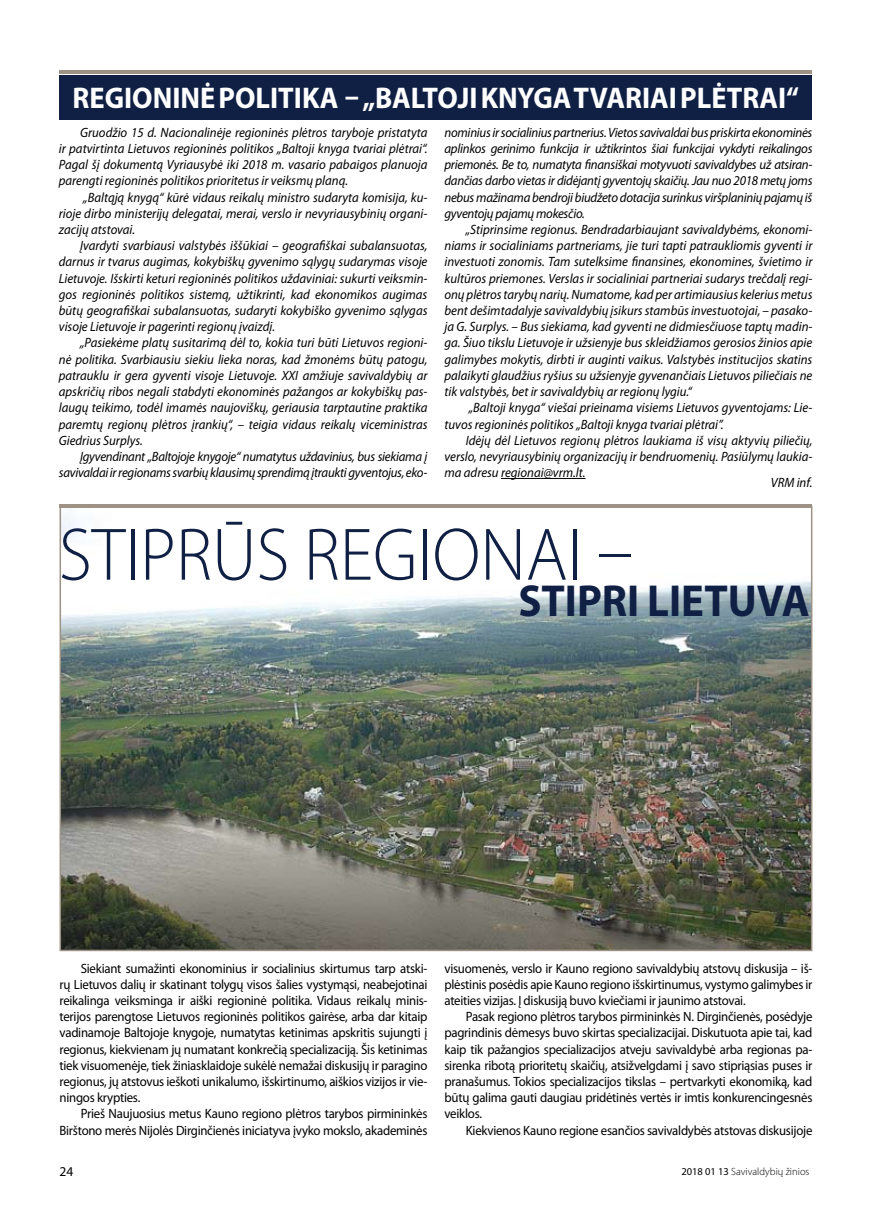
<style>
.page{position:relative;width:872px;height:1212px;background:#fff}
.page>*{position:absolute;margin:0;border:0;box-sizing:border-box;transform-origin:0 0}
.t1{font:300 75px "Myriad Pro";color:#102045;scale:.95 1}
.t2{font:700 45px "Myriad Pro";color:#102045;scale:.95 1}
.t3{font:700 30px "Myriad Pro";color:#fff;scale:.95 1}
.t4{font:italic 13.5px/16.2px "Myriad Pro";color:#000;text-align:justify;scale:.95 1}
.t5{font:13.5px/16.2px "Myriad Pro";letter-spacing:-.02em;color:#000;text-align:justify;scale:.95 1}
.t6{font:italic 13.5px/16.2px "Myriad Pro";letter-spacing:-.02em;color:#000;text-align:right;scale:.95 1}
.t7{font:13.5px "Myriad Pro";letter-spacing:-.02em;color:#000}
.t8{font:300 10.5px "Myriad Pro";color:#000}
.s1{font-weight:400}
</style>
<div class="page">
<img style="left:63px;top:515px;width:746px;height:433px">
<div style="left:60px;top:76px;width:752px;height:44px;background:#102045"></div>
<hr style="left:60px;top:504px;width:752px;height:3px;background:#9d9283">
<hr style="left:501px;top:478px;width:84px;height:1px;background:#000">
<hr style="left:60px;top:70px;width:752px;height:3px;background:#9d9283">
<h3 class="t3" style="left:73px;top:78px;width:766px">REGIONINĖ POLITIKA – „BALTOJI KNYGA TVARIAI PLĖTRAI“</h3>
<p class="t4" style="left:59px;top:124px;width:389px;text-indent:21px">Gruodžio 15 d. Nacionalinėje regioninės plėtros taryboje pristatyta ir patvirtinta Lietuvos regioninės politikos „Baltoji knyga tvariai plėtrai“.<br>Pagal šį dokumentą Vyriausybė iki 2018 m. vasario pabaigos planuoja parengti regioninės politikos prioritetus ir veiksmų planą.</p>
<p class="t4" style="left:59px;top:189px;width:389px;text-indent:24px">„Baltąją knygą“ kūrė vidaus reikalų ministro sudaryta komisija, ku&shy;rioje dirbo ministerijų delegatai, merai, verslo ir nevyriausybinių organi&shy;zacijų atstovai.</p>
<p class="t4" style="left:59px;top:237px;width:389px;text-indent:21px">Įvardyti svarbiausi valstybės iššūkiai – geografiškai subalansuotas, darnus ir tvarus augimas, kokybiškų gyvenimo sąlygų sudarymas visoje Lietuvoje. Išskirti keturi regioninės politikos uždaviniai: sukurti veiksmin&shy;gos regioninės politikos sistemą, užtikrinti, kad ekonomikos augimas būtų geografiškai subalansuotas, sudaryti kokybiško gyvenimo sąlygas visoje Lietuvoje ir pagerinti regionų įvaizdį.</p>
<p class="t4" style="left:59px;top:335px;width:389px;text-indent:21px">„Pasiekėme platų susitarimą dėl to, kokia turi būti Lietuvos regioni&shy;nė politika. Svarbiausiu siekiu lieka noras, kad žmonėms būtų patogu, patrauklu ir gera gyventi visoje Lietuvoje. XXI amžiuje savivaldybių ar apskričių ribos negali stabdyti ekonominės pažangos ar kokybiškų pas&shy;laugų teikimo, todėl imamės naujoviškų, geriausia tarptautine praktika paremtų regionų plėtros įrankių“, – teigia vidaus reikalų viceministras Giedrius Surplys.</p>
<p class="t6" style="left:59px;top:448px;width:389px">Įgyvendinant „Baltojoje knygoje“ numatytus uždavinius, bus siekiama į savivaldai ir regionams svarbių klausimų sprendimą įtraukti gyventojus, eko-</p>
<p class="t4" style="left:444px;top:124px;width:389px">nominius ir socialinius partnerius. Vietos savivaldai bus priskirta ekonominės aplinkos gerinimo funkcija ir užtikrintos šiai funkcijai vykdyti reikalingos priemonės. Be to, numatyta finansiškai motyvuoti savivaldybes už atsiran&shy;dančias darbo vietas ir didėjantį gyventojų skaičių. Jau nuo 2018 metų joms nebus mažinama bendroji biudžeto dotacija surinkus viršplaninių pajamų iš gyventojų pajamų mokesčio.</p>
<p class="t4" style="left:444px;top:221px;width:389px;text-indent:21px">„Stiprinsime regionus. Bendradarbiaujant savivaldybėms, ekonomi&shy;niams ir socialiniams partneriams, jie turi tapti patraukliomis gyventi ir investuoti zonomis. Tam sutelksime finansines, ekonomines, švietimo ir kultūros priemones. Verslas ir socialiniai partneriai sudarys trečdalį regi&shy;onų plėtros tarybų narių. Numatome, kad per artimiausius kelerius metus bent dešimtadalyje savivaldybių įsikurs stambūs investuotojai, – pasako&shy;ja G. Surplys. – Bus siekiama, kad gyventi ne didmiesčiuose taptų madin&shy;ga. Šiuo tikslu Lietuvoje ir užsienyje bus skleidžiamos gerosios žinios apie galimybes mokytis, dirbti ir auginti vaikus. Valstybės institucijos skatins palaikyti glaudžius ryšius su užsienyje gyvenančiais Lietuvos piliečiais ne tik valstybės, bet ir savivaldybių ar regionų lygiu.“</p>
<p class="t4" style="left:444px;top:399px;width:389px;text-indent:24px">„Baltoji knyga“ viešai prieinama visiems Lietuvos gyventojams: Lie&shy;tuvos regioninės politikos „Baltoji knyga tvariai plėtrai”.</p>
<p class="t4" style="left:444px;top:432px;width:389px;text-indent:21px">Idėjų dėl Lietuvos regionų plėtros laukiama iš visų aktyvių piliečių, verslo, nevyriausybinių organizacijų ir bendruomenių. Pasiūlymų laukia&shy;ma adresu regionai@vrm.lt.</p>
<p class="t4" style="left:770px;top:474px;width:45px">VRM inf.</p>
<h1 class="t1" style="left:59px;top:509px;width:605px">Stiprūs regionai –</h1>
<h2 class="t2" style="left:518px;top:571px;width:308px">STIPRI LIETUVA</h2>
<p class="t5" style="left:60px;top:960px;width:389px;text-indent:21px">Siekiant sumažinti ekonominius ir socialinius skirtumus tarp atski&shy;rų Lietuvos dalių ir skatinant tolygų visos šalies vystymąsi, neabejotinai reikalinga veiksminga ir aiški regioninė politika. Vidaus reikalų minis&shy;terijos parengtose Lietuvos regioninės politikos gairėse, arba dar kitaip vadinamoje Baltojoje knygoje, numatytas ketinimas apskritis sujungti į regionus, kiekvienam jų numatant konkrečią specializaciją. Šis ketinimas tiek visuomenėje, tiek žiniasklaidoje sukėlė nemažai diskusijų ir paragino regionus, jų atstovus ieškoti unikalumo, išskirtinumo, aiškios vizijos ir vie&shy;ningos krypties.</p>
<p class="t5" style="left:60px;top:1105px;width:389px;text-align:right">Prieš Naujuosius metus Kauno regiono plėtros tarybos pirmininkės<br>Birštono merės Nijolės Dirginčienės iniciatyva įvyko mokslo, akademinės</p>
<p class="t5" style="left:444px;top:960px;width:389px">visuomenės, verslo ir Kauno regiono savivaldybių atstovų diskusija – iš&shy;plėstinis posėdis apie Kauno regiono išskirtinumus, vystymo galimybes ir ateities vizijas. Į diskusiją buvo kviečiami ir jaunimo atstovai.</p>
<p class="t5" style="left:444px;top:1008px;width:389px;text-indent:21px">Pasak regiono plėtros tarybos pirmininkės N. Dirginčienės, posėdyje pagrindinis dėmesys buvo skirtas specializacijai. Diskutuota apie tai, kad kaip tik pažangios specializacijos atveju savivaldybė arba regionas pa&shy;sirenka ribotą prioritetų skaičių, atsižvelgdami į savo stipriąsias puses ir pranašumus. Tokios specializacijos tikslas – pertvarkyti ekonomiką, kad būtų galima gauti daugiau pridėtinės vertės ir imtis konkurencingesnės veiklos.</p>
<p class="t5" style="left:466px;top:1122px;width:366px">Kiekvienos Kauno regione esančios savivaldybės atstovas diskusijoje</p>
<p class="t7" style="left:60px;top:1163px;width:15px">24</p>
<p class="t8" style="left:681px;top:1165px;width:129px"><span class="s1">2018 01 13</span> Savivaldybių žinios</p>
</div>
